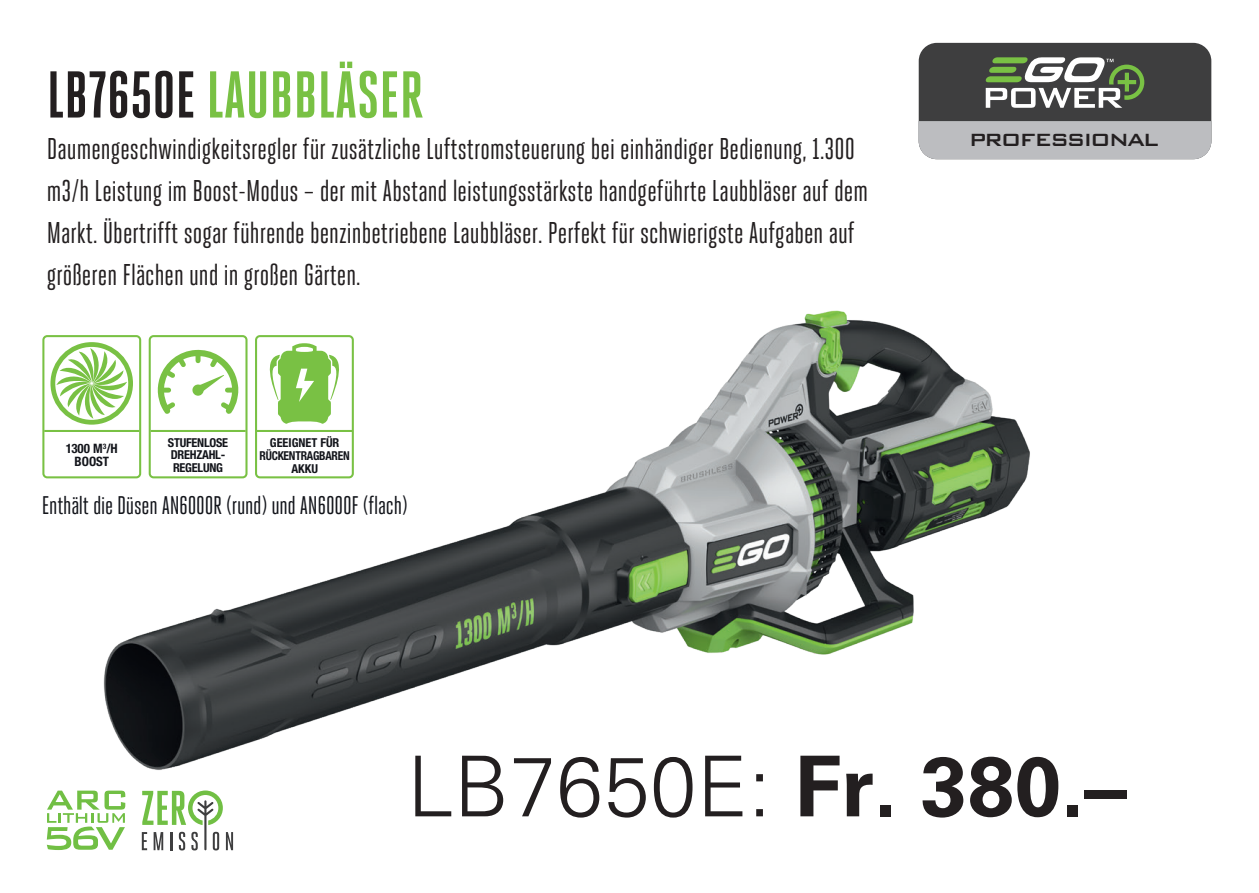
<style>
.page{position:relative;width:1259px;height:893px;background:#fff}
.page>*{position:absolute;margin:0;border:0;box-sizing:border-box;transform-origin:0 0}
.t1{font:300 84px "Univers LT Std";color:#231f20}
.t2{font:700 66px "Heroic Condensed";color:#79c144}
.t3{font:30px/42px "Heroic Condensed";color:#231f20}
.t4{font:25.5px "Heroic Condensed";letter-spacing:-.01em;color:#13151b}
.t5{font:500 23.7px "Bank Gothic BT";letter-spacing:-.095em;color:#231f20}
.t6{font:700 condensed 12.9px/12.9px "Helvetica Neue LT";color:#13151b;text-align:center}
.t7{font:700 condensed 12.3px/12.9px "Helvetica Neue LT";letter-spacing:-.02em;color:#13151b}
.s1{color:#231f20}
.s2{font-weight:700}
</style>
<div class="page">
<img style="left:47px;top:310px;width:983px;height:541px">
<svg style="left:47px;top:791px;width:78px;height:59px"></svg>
<svg style="left:142px;top:790px;width:91px;height:60px"></svg>
<div style="left:918px;top:43px;width:293px;height:116px;background:#3e3e3f;border-radius:18px"></div>
<div style="left:918px;top:121px;width:293px;height:38px;background:#bcbdc0"></div>
<svg style="left:985px;top:57px;width:159px;height:51px"></svg>
<div style="left:43px;top:336px;width:97px;height:141px;background:#fff;border-radius:4px"></div>
<div style="left:42px;top:335px;width:99px;height:143px;border:2px solid #79c144;border-radius:4px"></div>
<hr style="left:44px;top:430px;width:95px;height:2px;background:#79c144">
<svg style="left:56px;top:348px;width:71px;height:71px"></svg>
<div style="left:50px;top:342px;width:83px;height:83px;border:5px solid #79c144;border-radius:50%"></div>
<div style="left:150px;top:336px;width:96px;height:141px;background:#fff;border-radius:4px"></div>
<div style="left:149px;top:335px;width:98px;height:143px;border:2px solid #79c144;border-radius:4px"></div>
<hr style="left:151px;top:430px;width:95px;height:2px;background:#79c144">
<svg style="left:158px;top:349px;width:80px;height:65px"></svg>
<div style="left:256px;top:336px;width:97px;height:141px;background:#fff;border-radius:4px"></div>
<div style="left:255px;top:335px;width:99px;height:143px;border:2px solid #79c144;border-radius:4px"></div>
<hr style="left:257px;top:430px;width:95px;height:2px;background:#79c144">
<svg style="left:269px;top:343px;width:70px;height:81px"></svg>
<p class="t2" style="left:47px;top:58px;width:378px"><span class="s1">LB7650E</span> LAUBBLÄSER</p>
<p class="t3" style="left:47px;top:127px;width:822px">Daumengeschwindigkeitsregler für zusätzliche Luftstromsteuerung bei einhändiger Bedienung, 1.300 m3/h Leistung im Boost-Modus – der mit Abstand leistungsstärkste handgeführte Laubbläser auf dem Markt. Übertrifft sogar führende benzinbetriebene Laubbläser. Perfekt für schwierigste Aufgaben auf größeren Flächen und in großen Gärten.</p>
<p class="t6" style="left:66px;top:442px;width:53px">1300 M<sup>3</sup>/H<br>BOOST</p>
<p class="t7" style="left:168px;top:435px;width:62px">STUFENLOSE<br>DREHZAHL-<br>REGELUNG</p>
<p class="t7" style="left:259px;top:436px;width:92px;text-align:center">GEEIGNET FÜR<br>RÜCKENTRAGBAREN<br>AKKU</p>
<p class="t4" style="left:42px;top:491px;width:367px">Enthält die Düsen AN6000R (rund) und AN6000F (flach)</p>
<p class="t5" style="left:969px;top:127px;width:192px">PROFESSIONAL</p>
<p class="t1" style="left:407px;top:736px;width:721px">LB7650E: <span class="s2">Fr. 380.–</span></p>
</div>
